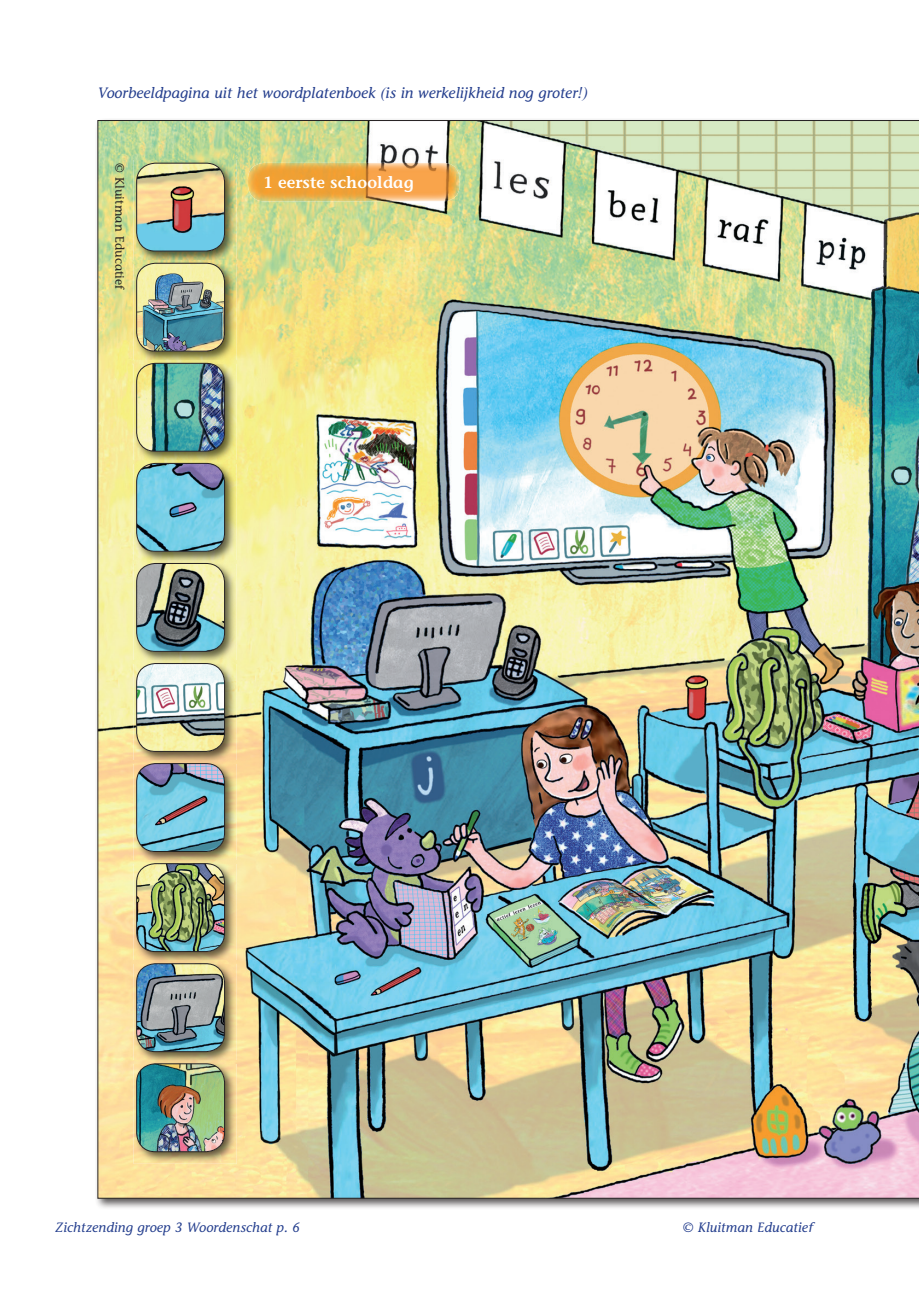
<style>
.page{position:relative;width:919px;height:1289px;background:#fff}
.page>*{position:absolute;margin:0;border:0;box-sizing:border-box;transform-origin:0 0}
.t1{font:600 16.35px "Stone Informal";letter-spacing:.01em;color:#fff}
.t2{font:italic 500 15px "Stone Informal Std";letter-spacing:.01em;color:#253f8e}
.t3{font:italic 500 13.5px "Stone Informal Std";letter-spacing:.01em;color:#253f8e}
.t4{font:12.15px "Stone Informal";letter-spacing:.01em;color:#231f20}
</style>
<div class="page">
<img style="left:98px;top:120px;width:820px;height:1078px">
<p class="t2" style="left:98px;top:84px;width:491px">Voorbeeldpagina uit het woordplatenboek (is in werkelijkheid nog groter!)</p>
<p class="t4" style="left:127px;top:163px;width:129px;rotate:90deg">© Kluitman Educatief</p>
<p class="t1" style="left:263px;top:172px;width:152px">1 eerste schooldag</p>
<p class="t3" style="left:55px;top:1219px;width:246px">Zichtzending groep 3 Woordenschat p. 6</p>
<p class="t3" style="left:683px;top:1219px;width:131px">© Kluitman Educatief</p>
</div>
